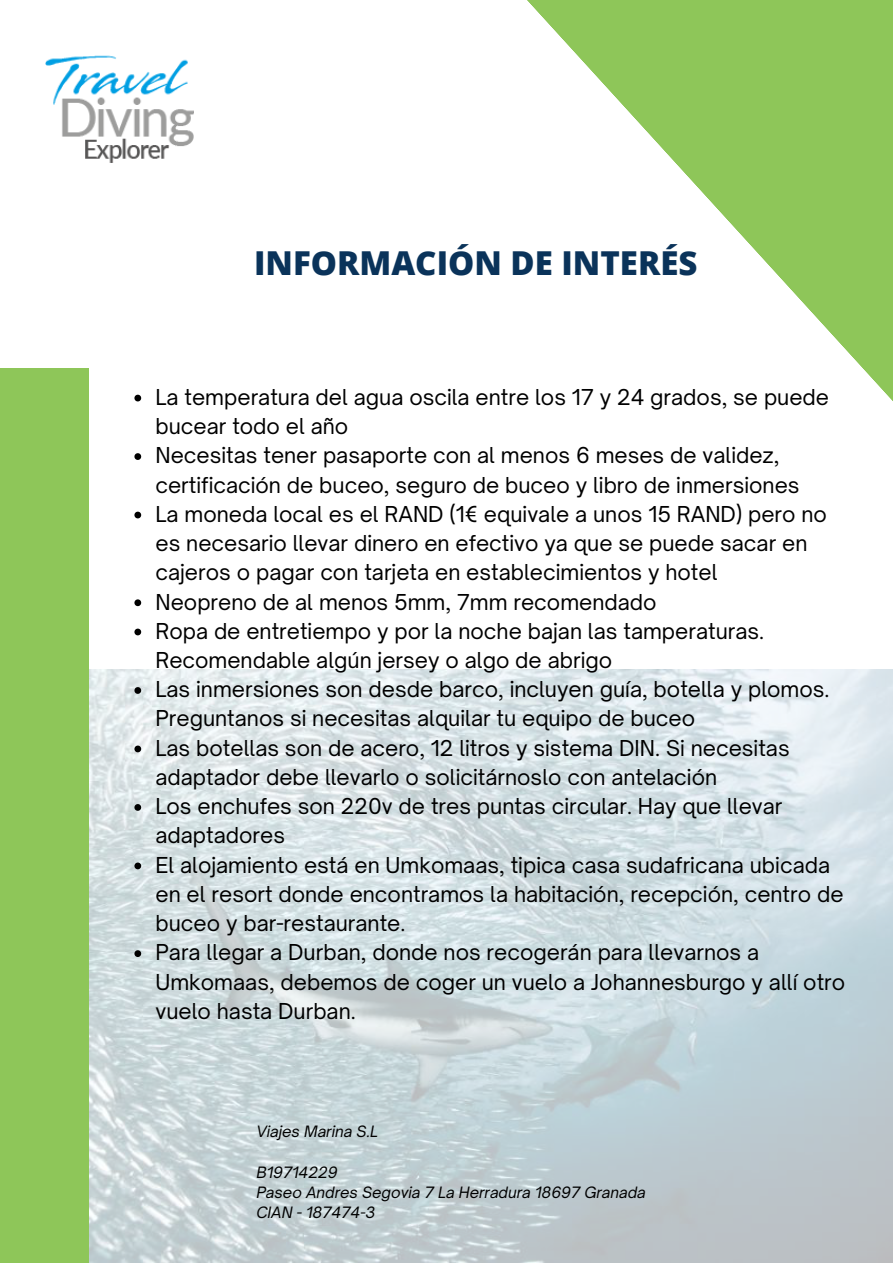
<style>
.page{position:relative;width:893px;height:1264px;background:#fff}
.page>*{position:absolute;margin:0;border:0;box-sizing:border-box;transform-origin:0 0}
.t1{font:800 33px "Open Sans";color:#0a335a}
.t2{font:21px/29.2px "Open Sauce One";color:#000}
.t3{font:italic 15px/20.2px "Open Sauce One";color:#000}
</style>
<div class="page">
<img style="left:45px;top:55px;width:149px;height:108px">
<svg style="left:527px;top:0;width:365px;height:400px"></svg>
<img style="left:89px;top:670px;width:803px;height:592px">
<div style="left:0;top:368px;width:89px;height:894px;background:#8ec659"></div>
<svg style="left:134px;top:395px;width:7px;height:6px"></svg>
<svg style="left:134px;top:453px;width:7px;height:7px"></svg>
<svg style="left:134px;top:511px;width:7px;height:7px"></svg>
<svg style="left:134px;top:599px;width:7px;height:7px"></svg>
<svg style="left:134px;top:628px;width:7px;height:7px"></svg>
<svg style="left:134px;top:687px;width:7px;height:7px"></svg>
<svg style="left:134px;top:745px;width:7px;height:7px"></svg>
<svg style="left:134px;top:804px;width:7px;height:6px"></svg>
<svg style="left:134px;top:862px;width:7px;height:7px"></svg>
<svg style="left:134px;top:950px;width:7px;height:7px"></svg>
<h1 class="t1" style="left:254px;top:240px;width:445px">INFORMACIÓN DE INTERÉS</h1>
<p class="t2" style="left:155px;top:382px;width:691px">La temperatura del agua oscila entre los 17 y 24 grados, se puede bucear todo el año<br>Necesitas tener pasaporte con al menos 6 meses de validez, certificación de buceo, seguro de buceo y libro de inmersiones<br>La moneda local es el RAND (1€ equivale a unos 15 RAND) pero no es necesario llevar dinero en efectivo ya que se puede sacar en cajeros o pagar con tarjeta en establecimientos y hotel<br>Neopreno de al menos 5mm, 7mm recomendado<br>Ropa de entretiempo y por la noche bajan las tamperaturas.<br>Recomendable algún jersey o algo de abrigo<br>Las inmersiones son desde barco, incluyen guía, botella y plomos.<br>Preguntanos si necesitas alquilar tu equipo de buceo<br>Las botellas son de acero, 12 litros y sistema DIN. Si necesitas adaptador debe llevarlo o solicitárnoslo con antelación<br>Los enchufes son 220v de tres puntas circular. Hay que llevar adaptadores<br>El alojamiento está en Umkomaas, tipica casa sudafricana ubicada en el resort donde encontramos la habitación, recepción, centro de buceo y bar-restaurante.<br>Para llegar a Durban, donde nos recogerán para llevarnos a Umkomaas, debemos de coger un vuelo a Johannesburgo y allí otro vuelo hasta Durban.</p>
<p class="t3" style="left:256px;top:1121px;width:123px">Viajes Marina S.L</p>
<p class="t3" style="left:256px;top:1161px;width:391px">B19714229<br>Paseo Andres Segovia 7 La Herradura 18697 Granada<br>CIAN - 187474-3</p>
</div>
